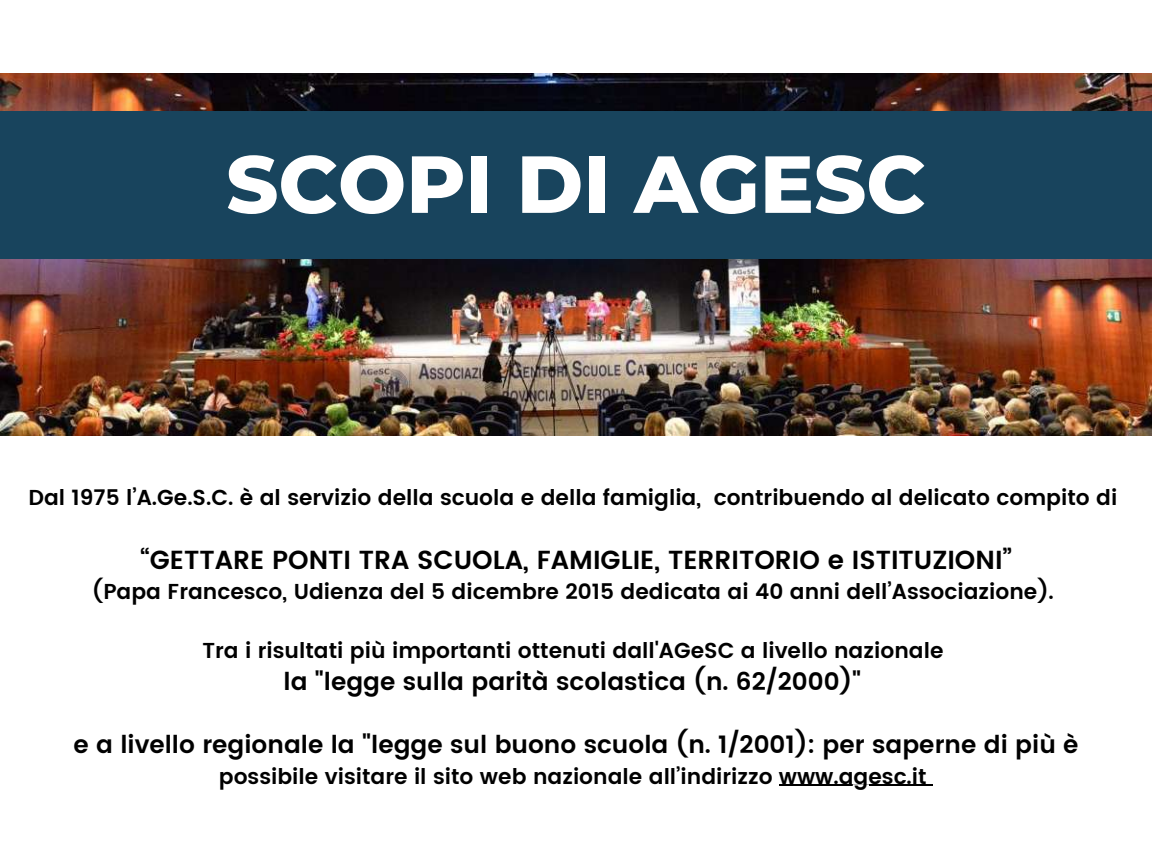
<style>
.page{position:relative;width:1152px;height:864px;background:#fff}
.page>*{position:absolute;margin:0;border:0;box-sizing:border-box;transform-origin:0 0}
.t1{font:800 80.7px "Montserrat";color:#fff}
.t2{font:600 26.1px "Poppins";color:#000}
.t3{font:600 24.6px "Poppins";color:#000}
.t4{font:600 21.6px "Poppins";color:#000}
</style>
<div class="page">
<img style="left:0;top:73px;width:1152px;height:362px">
<div style="left:0;top:111px;width:1152px;height:147px;background:#18445d"></div>
<hr style="left:779px;top:785px;width:148px;height:1px;background:#000">
<h1 class="t1" style="left:226px;top:135px;width:701px">SCOPI DI AGESC</h1>
<p class="t4" style="left:28px;top:485px;width:1090px">Dal 1975 l’A.Ge.S.C. è al servizio della scuola e della famiglia, contribuendo al delicato compito di</p>
<p class="t2" style="left:140px;top:545px;width:874px">“GETTARE PONTI TRA SCUOLA, FAMIGLIE, TERRITORIO e ISTITUZIONI”</p>
<p class="t4" style="left:92px;top:579px;width:963px">(Papa Francesco, Udienza del 5 dicembre 2015 dedicata ai 40 anni dell’Associazione).</p>
<p class="t4" style="left:202px;top:638px;width:742px">Tra i risultati più importanti ottenuti dall'AGeSC a livello nazionale</p>
<p class="t3" style="left:284px;top:667px;width:579px">la "legge sulla parità scolastica (n. 62/2000)"</p>
<p class="t3" style="left:73px;top:730px;width:1007px">e a livello regionale la "legge sul buono scuola (n. 1/2001): per saperne di più è</p>
<p class="t4" style="left:219px;top:764px;width:709px">possibile visitare il sito web nazionale all’indirizzo www.agesc.it</p>
</div>
